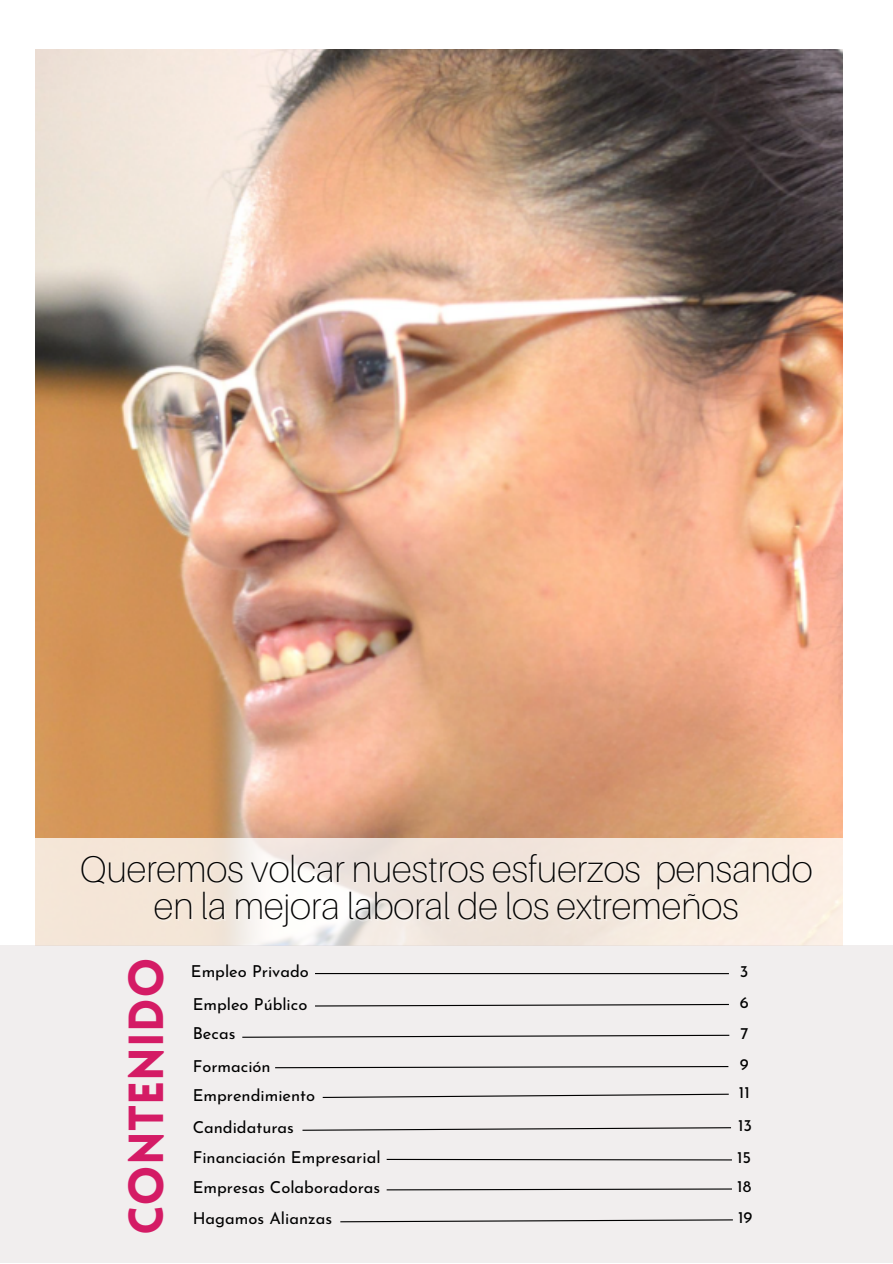
<style>
.page{position:relative;width:893px;height:1264px;background:#fff}
.page>*{position:absolute;margin:0;border:0;box-sizing:border-box;transform-origin:0 0}
.t1{font:900 48.15px "Lovelo";color:#d41b65}
.t2{font:100 37.05px/37.5px "Aileron";color:#000;text-align:center}
.t3{font:16.5px "Josefin Sans";color:#000}
</style>
<div class="page">
<img style="left:35px;top:50px;width:807px;height:788px">
<svg style="left:35px;top:838px;width:808px;height:106px;background:#f3e8de"></svg>
<div style="left:0;top:944px;width:892px;height:318px;background:#efecec"></div>
<hr style="left:315px;top:973px;width:413px;height:1px;background:#000">
<svg style="left:386px;top:1188px;width:346px;height:2px"></svg>
<svg style="left:315px;top:1003px;width:414px;height:4px"></svg>
<svg style="left:242px;top:1034px;width:488px;height:4px"></svg>
<svg style="left:275px;top:1066px;width:454px;height:2px"></svg>
<svg style="left:322px;top:1093px;width:407px;height:5px"></svg>
<svg style="left:302px;top:1127px;width:429px;height:4px"></svg>
<svg style="left:386px;top:1158px;width:346px;height:2px"></svg>
<svg style="left:340px;top:1219px;width:393px;height:3px"></svg>
<h2 class="t2" style="left:80px;top:849px;width:734px">Queremos volcar nuestros esfuerzos pensando en la mejora laboral de los extremeños</h2>
<h1 class="t1" style="left:127px;top:1234px;width:279px;rotate:-90deg">CONTENIDO</h1>
<p class="t3" style="left:191px;top:964px;width:119px">Empleo Privado</p>
<p class="t3" style="left:739px;top:964px;width:10px">3</p>
<p class="t3" style="left:193px;top:997px;width:116px">Empleo Público</p>
<p class="t3" style="left:740px;top:995px;width:10px">6</p>
<p class="t3" style="left:193px;top:1026px;width:44px">Becas</p>
<p class="t3" style="left:740px;top:1026px;width:10px">7</p>
<p class="t3" style="left:193px;top:1059px;width:79px">Formación</p>
<p class="t3" style="left:739px;top:1057px;width:10px">9</p>
<p class="t3" style="left:193px;top:1088px;width:124px">Emprendimiento</p>
<p class="t3" style="left:738px;top:1085px;width:12px">11</p>
<p class="t3" style="left:193px;top:1120px;width:103px">Candidaturas</p>
<p class="t3" style="left:738px;top:1118px;width:16px">13</p>
<p class="t3" style="left:193px;top:1150px;width:189px">Financiación Empresarial</p>
<p class="t3" style="left:737px;top:1150px;width:16px">15</p>
<p class="t3" style="left:193px;top:1180px;width:189px">Empresas Colaboradoras</p>
<p class="t3" style="left:737px;top:1179px;width:16px">18</p>
<p class="t3" style="left:193px;top:1211px;width:141px">Hagamos Alianzas</p>
<p class="t3" style="left:738px;top:1210px;width:16px">19</p>
</div>
